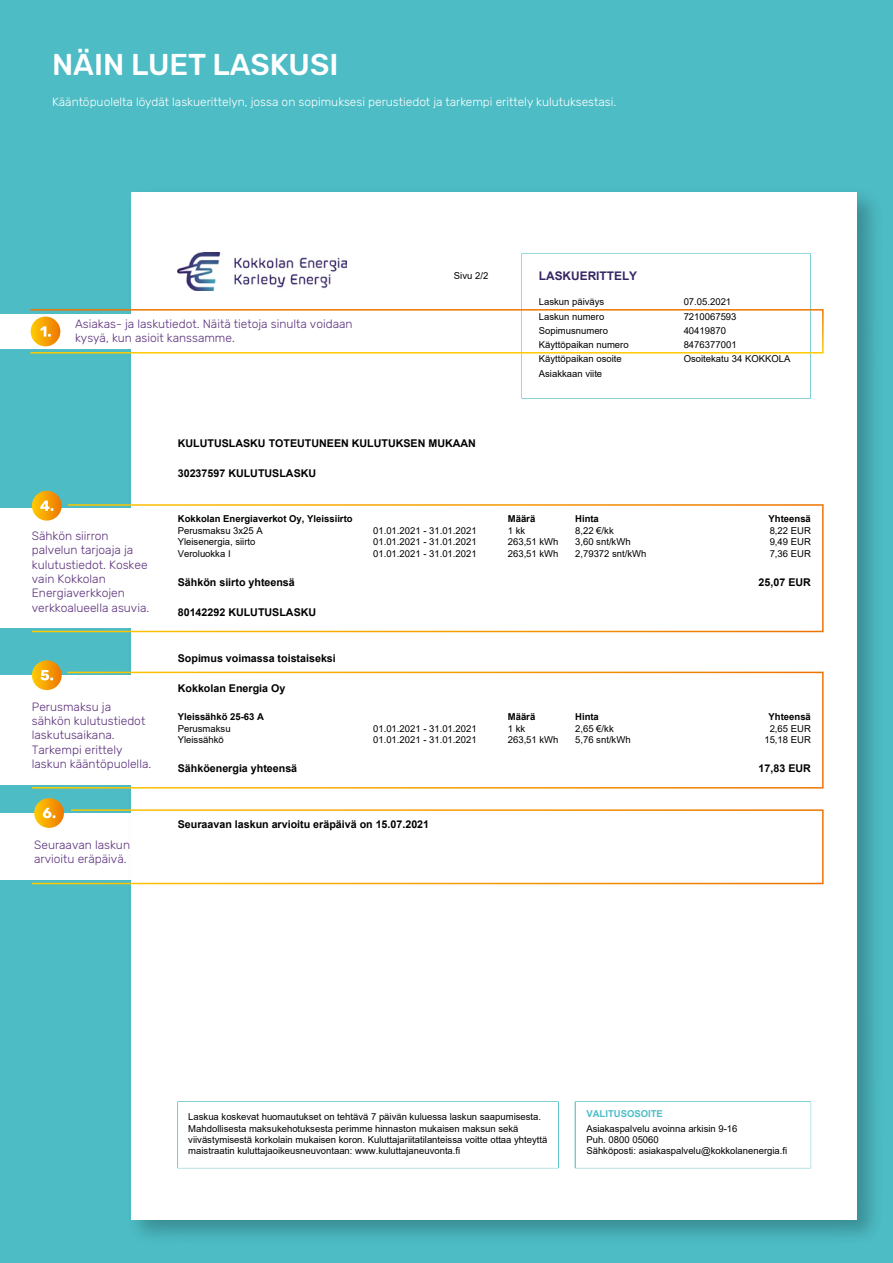
<style>
.page{position:relative;width:893px;height:1263px;background:#4dbcc5}
.page>*{position:absolute;margin:0;border:0;box-sizing:border-box;transform-origin:0 0}
.t1{font:500 30px "Rubik";color:#fff}
.t2{font:300 12px/14.4px "Rubik";color:#5c317c}
.t3{font:300 12px "Rubik";color:#fff}
.t4{font:700 11.85px "Arial";color:#372664}
.t5{font:700 10.65px "Arial";color:#000}
.t6{font:9.45px/11.4px "Arial";color:#000}
.t7{font:700 9.45px "Arial";color:#000}
.t8{font:700 9.45px "Arial";color:#4dbdc6}
</style>
<div class="page">
<div style="left:0;top:813px;width:169px;height:67px;background:#fff"></div>
<img style="left:120px;top:192px;width:755px;height:1045px">
<div style="left:132px;top:192px;width:725px;height:1027px;background:#fff"></div>
<img style="left:178px;top:252px;width:168px;height:39px">
<svg style="left:521px;top:253px;width:290px;height:146px"></svg>
<hr style="left:177px;top:1101px;width:1px;height:67px;background:#4dbdc6">
<svg style="left:179px;top:1101px;width:379px;height:1px"></svg>
<svg style="left:178px;top:1168px;width:380px;height:1px"></svg>
<hr style="left:178px;top:1101px;width:1px;height:67px;background:#4dbdc6">
<hr style="left:558px;top:1101px;width:1px;height:67px;background:#4dbdc6">
<svg style="left:575px;top:1101px;width:236px;height:68px"></svg>
<hr style="left:575px;top:1101px;width:1px;height:67px;background:#4dbdc6">
<svg style="left:30px;top:503px;width:794px;height:130px"></svg>
<svg style="left:34px;top:798px;width:30px;height:30px"></svg>
<svg style="left:43px;top:808px;width:12px;height:1px"></svg>
<div style="left:0;top:508px;width:169px;height:119px;background:#fff"></div>
<div style="left:0;top:314px;width:382px;height:34px;background:#fff"></div>
<svg style="left:31px;top:671px;width:793px;height:118px"></svg>
<svg style="left:31px;top:809px;width:793px;height:76px"></svg>
<div style="left:0;top:675px;width:169px;height:110px;background:#fff"></div>
<svg style="left:32px;top:660px;width:30px;height:30px"></svg>
<svg style="left:41px;top:670px;width:12px;height:10px"></svg>
<svg style="left:32px;top:491px;width:30px;height:30px"></svg>
<svg style="left:40px;top:501px;width:13px;height:10px"></svg>
<svg style="left:31px;top:317px;width:29px;height:29px"></svg>
<svg style="left:40px;top:326px;width:11px;height:11px"></svg>
<div style="left:30px;top:309px;width:794px;height:45px;border:2px solid #fff"></div>
<h1 class="t1" style="left:52px;top:48px;width:288px">NÄIN LUET LASKUSI</h1>
<p class="t3" style="left:52px;top:95px;width:566px">Kääntöpuolelta löydät laskuerittelyn, jossa on sopimuksesi perustiedot ja tarkempi erittely kulutuksestasi.</p>
<p class="t2" style="left:75px;top:317px;width:279px">Asiakas- ja laskutiedot. Näitä tietoja sinulta voidaan kysyä, kun asioit kanssamme.</p>
<p class="t6" style="left:454px;top:270px;width:36px">Sivu 2/2</p>
<p class="t4" style="left:539px;top:267px;width:100px">LASKUERITTELY</p>
<p class="t6" style="left:539px;top:296px;width:67px">Laskun päiväys</p>
<p class="t6" style="left:684px;top:296px;width:49px">07.05.2021</p>
<p class="t6" style="left:539px;top:311px;width:67px">Laskun numero</p>
<p class="t6" style="left:684px;top:311px;width:54px">7210067593</p>
<p class="t6" style="left:539px;top:325px;width:71px">Sopimusnumero</p>
<p class="t6" style="left:684px;top:325px;width:44px">40419870</p>
<p class="t6" style="left:539px;top:339px;width:91px">Käyttöpaikan numero</p>
<p class="t6" style="left:684px;top:339px;width:54px">8476377001</p>
<p class="t6" style="left:539px;top:353px;width:84px">Käyttöpaikan osoite</p>
<p class="t6" style="left:684px;top:353px;width:108px">Osoitekatu 34 KOKKOLA</p>
<p class="t6" style="left:539px;top:368px;width:65px">Asiakkaan viite</p>
<p class="t2" style="left:32px;top:529px;width:119px">Sähkön siirron palvelun tarjoaja ja kulutustiedot. Koskee vain Kokkolan<br>Energiaverkkojen verkkoalueella asuvia.</p>
<p class="t2" style="left:32px;top:700px;width:121px">Perusmaksu ja sähkön kulutustiedot laskutusaikana.<br>Tarkempi erittely laskun kääntöpuolella.</p>
<p class="t2" style="left:34px;top:838px;width:97px">Seuraavan laskun arvioitu eräpäivä.</p>
<p class="t5" style="left:178px;top:436px;width:300px">KULUTUSLASKU TOTEUTUNEEN KULUTUKSEN MUKAAN</p>
<p class="t5" style="left:178px;top:466px;width:140px">30237597 KULUTUSLASKU</p>
<p class="t7" style="left:178px;top:512px;width:176px">Kokkolan Energiaverkot Oy, Yleissiirto</p>
<p class="t7" style="left:508px;top:512px;width:29px">Määrä</p>
<p class="t7" style="left:575px;top:512px;width:25px">Hinta</p>
<p class="t7" style="left:769px;top:512px;width:44px">Yhteensä</p>
<p class="t6" style="left:178px;top:525px;width:87px">Perusmaksu 3x25 A</p>
<p class="t6" style="left:373px;top:525px;width:105px">01.01.2021 - 31.01.2021</p>
<p class="t6" style="left:508px;top:525px;width:19px">1 kk</p>
<p class="t6" style="left:575px;top:525px;width:40px">8,22 €/kk</p>
<p class="t6" style="left:770px;top:525px;width:43px">8,22 EUR</p>
<p class="t6" style="left:178px;top:536px;width:79px">Yleisenergia, siirto</p>
<p class="t6" style="left:373px;top:536px;width:105px">01.01.2021 - 31.01.2021</p>
<p class="t6" style="left:508px;top:536px;width:52px">263,51 kWh</p>
<p class="t6" style="left:575px;top:536px;width:57px">3,60 snt/kWh</p>
<p class="t6" style="left:770px;top:536px;width:43px">9,49 EUR</p>
<p class="t6" style="left:178px;top:548px;width:54px">Veroluokka I</p>
<p class="t6" style="left:373px;top:548px;width:105px">01.01.2021 - 31.01.2021</p>
<p class="t6" style="left:508px;top:548px;width:52px">263,51 kWh</p>
<p class="t6" style="left:575px;top:548px;width:73px">2,79372 snt/kWh</p>
<p class="t6" style="left:770px;top:548px;width:43px">7,36 EUR</p>
<p class="t5" style="left:178px;top:575px;width:119px">Sähkön siirto yhteensä</p>
<p class="t5" style="left:759px;top:575px;width:54px">25,07 EUR</p>
<p class="t5" style="left:178px;top:604px;width:140px">80142292 KULUTUSLASKU</p>
<p class="t5" style="left:178px;top:651px;width:160px">Sopimus voimassa toistaiseksi</p>
<p class="t5" style="left:178px;top:680px;width:109px">Kokkolan Energia Oy</p>
<p class="t7" style="left:178px;top:710px;width:88px">Yleissähkö 25-63 A</p>
<p class="t7" style="left:508px;top:710px;width:29px">Määrä</p>
<p class="t7" style="left:575px;top:710px;width:25px">Hinta</p>
<p class="t7" style="left:769px;top:710px;width:44px">Yhteensä</p>
<p class="t6" style="left:178px;top:723px;width:54px">Perusmaksu</p>
<p class="t6" style="left:373px;top:723px;width:105px">01.01.2021 - 31.01.2021</p>
<p class="t6" style="left:508px;top:723px;width:19px">1 kk</p>
<p class="t6" style="left:575px;top:723px;width:40px">2,65 €/kk</p>
<p class="t6" style="left:770px;top:723px;width:43px">2,65 EUR</p>
<p class="t6" style="left:178px;top:734px;width:47px">Yleissähkö</p>
<p class="t6" style="left:373px;top:734px;width:105px">01.01.2021 - 31.01.2021</p>
<p class="t6" style="left:508px;top:734px;width:52px">263,51 kWh</p>
<p class="t6" style="left:575px;top:734px;width:57px">5,76 snt/kWh</p>
<p class="t6" style="left:764px;top:734px;width:48px">15,18 EUR</p>
<p class="t5" style="left:178px;top:761px;width:121px">Sähköenergia yhteensä</p>
<p class="t5" style="left:759px;top:761px;width:54px">17,83 EUR</p>
<p class="t5" style="left:178px;top:816px;width:253px">Seuraavan laskun arvioitu eräpäivä on 15.07.2021</p>
<p class="t6" style="left:188px;top:1111px;width:361px">Laskua koskevat huomautukset on tehtävä 7 päivän kuluessa laskun saapumisesta.<br>Mahdollisesta maksukehotuksesta perimme hinnaston mukaisen maksun sekä viivästymisestä korkolain mukaisen koron. Kuluttajariitatilanteissa voitte ottaa yhteyttä maistraatin kuluttajaoikeusneuvontaan: www.kuluttajaneuvonta.fi</p>
<p class="t8" style="left:586px;top:1107px;width:78px">VALITUSOSOITE</p>
<p class="t6" style="left:586px;top:1122px;width:202px">Asiakaspalvelu avoinna arkisin 9-16<br>Puh. 0800 05060<br>Sähköposti: asiakaspalvelu@kokkolanenergia.fi</p>
</div>
